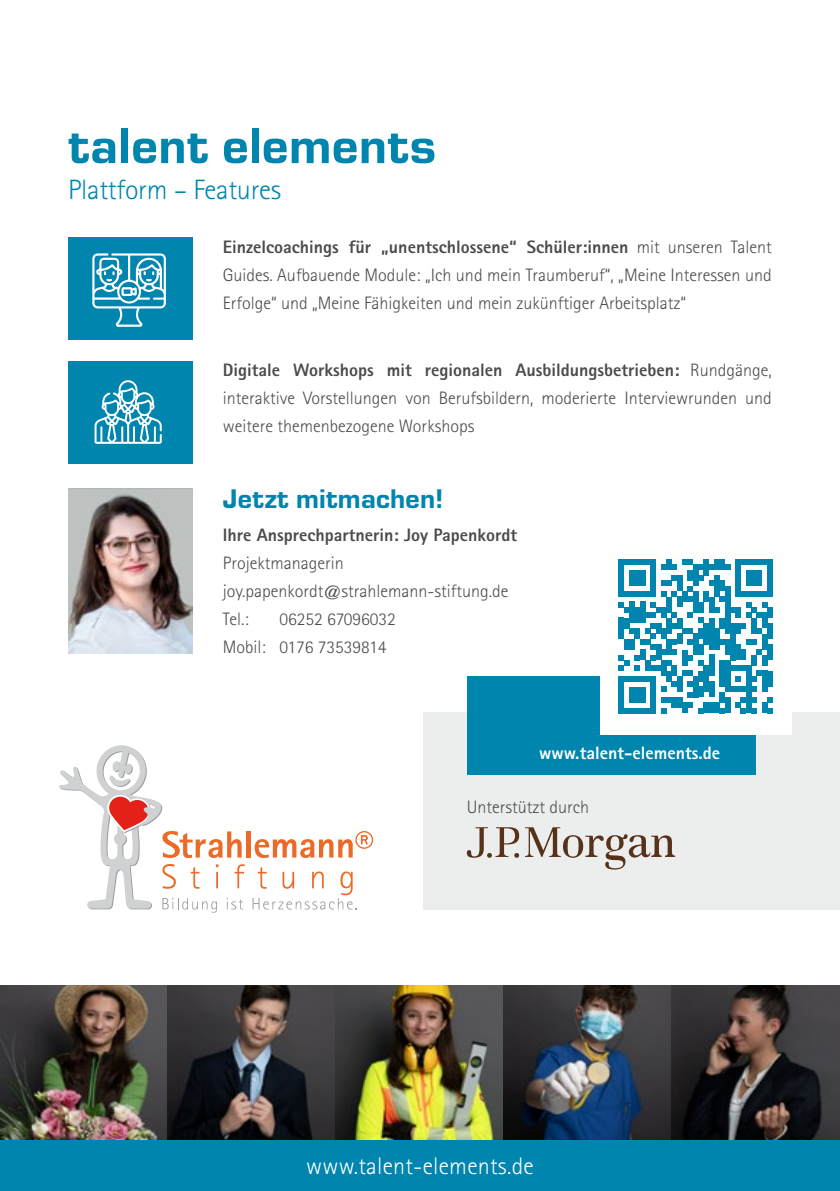
<style>
.page{position:relative;width:840px;height:1191px;background:#fff}
.page>*{position:absolute;margin:0;border:0;box-sizing:border-box;transform-origin:0 0}
.t1{font:52px "Eurostile Hea";letter-spacing:.01em;color:#0085ae}
.t2{font:300 28px "Rotis Sans Serif Pro";letter-spacing:-.01em;color:#0085ae}
.t3{font:28px "Eurostile Hea";letter-spacing:.01em;color:#0085ae}
.t4{font:300 24px "Rotis Sans Serif Pro";letter-spacing:.01em;color:#fff}
.t5{font:300 18px/28px "Rotis Sans Serif Pro";color:#4b4b4d;text-align:justify}
.t6{font:800 18px "Rotis Sans Serif Pro";color:#4b4b4d}
.t7{font:800 18px "Rotis Sans Serif Pro";color:#fff}
.s1{font-weight:800}
</style>
<div class="page">
<div style="left:422px;top:712px;width:417px;height:198px;background:#eceded"></div>
<img style="left:0;top:985px;width:839px;height:155px">
<img style="left:68px;top:488px;width:125px;height:165px">
<svg style="left:466px;top:827px;width:208px;height:42px"></svg>
<hr style="left:246px;top:831px;width:4px;height:26px;background:#eb6a27">
<svg style="left:254px;top:831px;width:119px;height:27px"></svg>
<svg style="left:59px;top:745px;width:186px;height:167px"></svg>
<svg style="left:252px;top:867px;width:104px;height:42px"></svg>
<div style="left:466px;top:676px;width:289px;height:99px;background:#0085ae"></div>
<div style="left:599px;top:538px;width:192px;height:196px;background:#fff"></div>
<svg style="left:618px;top:559px;width:154px;height:154px"></svg>
<div style="left:68px;top:238px;width:125px;height:102px;background:#0085ae"></div>
<div style="left:68px;top:361px;width:125px;height:102px;background:#0085ae"></div>
<svg style="left:94px;top:380px;width:68px;height:64px"></svg>
<svg style="left:92px;top:253px;width:74px;height:74px"></svg>
<div style="left:0;top:1140px;width:839px;height:51px;background:#0085ae"></div>
<h1 class="t1" style="left:68px;top:109px;width:369px">talent elements</h1>
<h2 class="t2" style="left:68px;top:174px;width:214px">Plattform – Features</h2>
<p class="t5" style="left:223px;top:233px;width:550px"><span class="s1">Einzelcoachings für „unentschlossene“ Schüler:innen</span> mit unseren Talent Guides. Aufbauende Module: „Ich und mein Traumberuf“, „Meine Interessen und Erfolge“ und „Meine Fähigkeiten und mein zukünftiger Arbeitsplatz“</p>
<p class="t5" style="left:223px;top:356px;width:550px"><span class="s1">Digitale Workshops mit regionalen Ausbildungsbetrieben:</span> Rundgänge, interaktive Vorstellungen von Berufsbildern, moderierte Interviewrunden und weitere themenbezogene Workshops</p>
<h2 class="t3" style="left:223px;top:479px;width:222px">Jetzt mitmachen!</h2>
<p class="t6" style="left:223px;top:524px;width:295px">Ihre Ansprechpartnerin: Joy Papenkordt</p>
<p class="t5" style="left:223px;top:549px;width:287px;text-align:left">Projektmanagerin joy.papenkordt@strahlemann-stiftung.de<br>Tel.:</p>
<p class="t5" style="left:223px;top:605px;width:174px;text-indent:57px">06252 67096032<br>Mobil: 0176 73539814</p>
<p class="t7" style="left:539px;top:741px;width:182px">www.talent-elements.de</p>
<p class="t5" style="left:466px;top:793px;width:124px">Unterstützt durch</p>
<h3 class="t4" style="left:306px;top:1152px;width:229px">www.talent-elements.de</h3>
</div>
